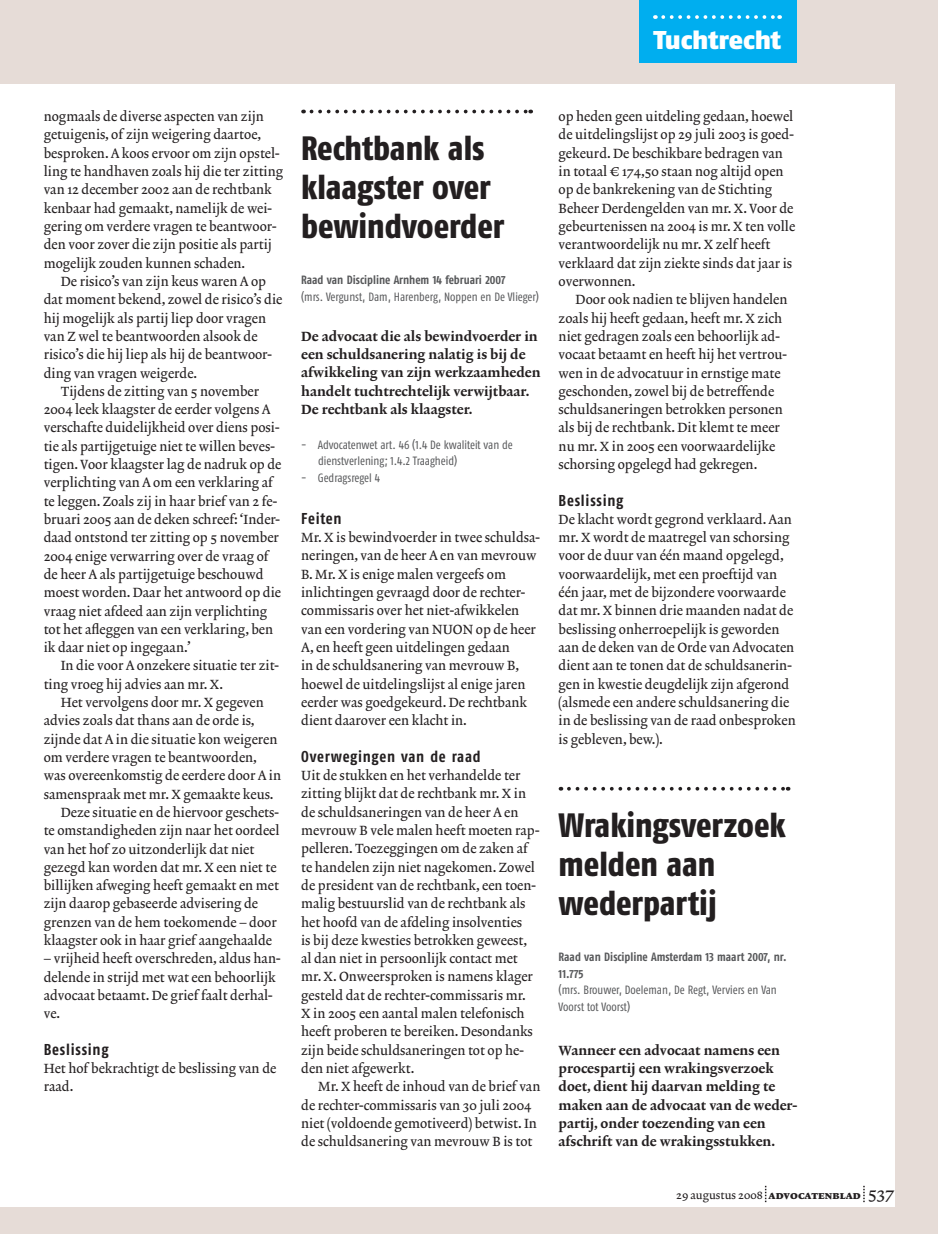
<style>
.page{position:relative;width:938px;height:1234px;background:#fff}
.page>*{position:absolute;margin:0;border:0;box-sizing:border-box;transform-origin:0 0}
.t1{font:33.75px/39px "Fago Co Exb Lf";color:#231f20}
.t2{font:25.65px "Fago No Black Lf";letter-spacing:-.005em;color:#fff}
.t3{font:15.75px "Fago Co Bold Lf";letter-spacing:.05em;color:#231f20}
.t4{font:13.5px/18.3px "Lexicon No 2 Roman A Txt";color:#231f20}
.t5{font:13.5px/18.3px "Lexicon No 2 Roman D Txt";color:#231f20}
.t6{font:12px/16.5px "Fago Co Regular Lf";color:#57585a}
.t7{font:12px/16.5px "Fago Co Bold Lf";color:#57585a}
.t8{font:11.25px "Lexicon No 2 Roman A Txt";color:#231f20}
.s1{font-family:"Lexicon Xtra V05"}
.s2{font-family:"Lexicon No 2 Roman F Exp"}
.s3{font-size:17.25px}
</style>
<div class="page">
<hr style="left:0;top:0;width:1px;height:1234px;background:#e6dcd7">
<hr style="left:0;top:85px;width:1px;height:1121px;background:#fff">
<div style="left:1px;top:0;width:937px;height:1234px;background:#e6dcd7"></div>
<div style="left:1px;top:85px;width:893px;height:1121px;background:#fff"></div>
<svg style="left:765px;top:1186px;width:1px;height:16px"></svg>
<svg style="left:863px;top:1186px;width:1px;height:16px"></svg>
<div style="left:639px;top:0;width:157px;height:62px;background:#00aeef"></div>
<svg style="left:663px;top:15px;width:117px;height:4px"></svg>
<svg style="left:311px;top:110px;width:220px;height:3px"></svg>
<svg style="left:569px;top:787px;width:219px;height:3px"></svg>
<h2 class="t2" style="left:653px;top:24px;width:130px">Tuchtrecht</h2>
<p class="t4" style="left:44px;top:108px;width:241px">nogmaals de diverse aspecten van zijn getuigenis, of zijn weigering daartoe, besproken. A koos ervoor om zijn opstel&shy;ling te handhaven zoals hij die ter zitting van 12 december 2002 aan de rechtbank kenbaar had gemaakt, namelijk de wei&shy;gering om verdere vragen te beantwoor&shy;den voor zover die zijn positie als partij mogelijk zouden kunnen schaden.</p>
<p class="t4" style="left:61px;top:273px;width:207px">De risico’s van zijn keus waren A op</p>
<p class="t4" style="left:44px;top:291px;width:240px">dat moment bekend, zowel de risico’s die</p>
<p class="t4" style="left:44px;top:309px;width:224px">hij mogelijk als partij liep door vragen</p>
<p class="t4" style="left:44px;top:328px;width:215px">van Z wel te beantwoorden alsook de</p>
<p class="t4" style="left:44px;top:346px;width:230px">risico’s die hij liep als hij de beantwoor-</p>
<p class="t4" style="left:44px;top:364px;width:155px">ding van vragen weigerde.</p>
<p class="t4" style="left:61px;top:383px;width:200px">Tijdens de zitting van 5 november</p>
<p class="t4" style="left:44px;top:401px;width:228px">2004 leek klaagster de eerder volgens A</p>
<p class="t4" style="left:44px;top:419px;width:237px">verschafte duidelijkheid over diens posi-</p>
<p class="t4" style="left:44px;top:438px;width:233px">tie als partijgetuige niet te willen beves-</p>
<p class="t4" style="left:44px;top:456px;width:239px">tigen. Voor klaagster lag de nadruk op de</p>
<p class="t4" style="left:44px;top:474px;width:231px">verplichting van A om een verklaring af</p>
<p class="t4" style="left:44px;top:492px;width:235px">te leggen. Zoals zij in haar brief van 2 fe-</p>
<p class="t4" style="left:44px;top:511px;width:238px">bruari 2005 aan de deken schreef: ‘Inder-</p>
<p class="t4" style="left:44px;top:529px;width:237px">daad ontstond ter zitting op 5 november</p>
<p class="t4" style="left:44px;top:547px;width:226px">2004 enige verwarring over de vraag of</p>
<p class="t4" style="left:44px;top:566px;width:221px">de heer A als partijgetuige beschouwd</p>
<p class="t4" style="left:44px;top:584px;width:239px">moest worden. Daar het antwoord op die</p>
<p class="t4" style="left:44px;top:602px;width:225px">vraag niet afdeed aan zijn verplichting</p>
<p class="t4" style="left:44px;top:621px;width:231px">tot het afleggen van een verklaring, ben</p>
<p class="t4" style="left:44px;top:639px;width:148px">ik daar niet op ingegaan.’</p>
<p class="t4" style="left:61px;top:657px;width:220px">In die voor A onzekere situatie ter zit-</p>
<p class="t4" style="left:44px;top:675px;width:181px">ting vroeg hij advies aan mr. X.</p>
<p class="t4" style="left:61px;top:694px;width:205px">Het vervolgens door mr. X gegeven</p>
<p class="t4" style="left:44px;top:712px;width:212px">advies zoals dat thans aan de orde is,</p>
<p class="t4" style="left:44px;top:730px;width:235px">zijnde dat A in die situatie kon weigeren</p>
<p class="t4" style="left:44px;top:749px;width:215px">om verdere vragen te beantwoorden,</p>
<p class="t4" style="left:44px;top:767px;width:239px">was overeenkomstig de eerdere door A in</p>
<p class="t4" style="left:44px;top:785px;width:231px">samenspraak met mr. X gemaakte keus.</p>
<p class="t4" style="left:61px;top:804px;width:220px">Deze situatie en de hiervoor geschets-</p>
<p class="t4" style="left:44px;top:822px;width:237px">te omstandigheden zijn naar het oordeel</p>
<p class="t4" style="left:44px;top:840px;width:212px">van het hof zo uitzonderlijk dat niet</p>
<p class="t4" style="left:44px;top:859px;width:234px">gezegd kan worden dat mr. X een niet te</p>
<p class="t4" style="left:44px;top:877px;width:237px">billijken afweging heeft gemaakt en met</p>
<p class="t4" style="left:44px;top:895px;width:216px">zijn daarop gebaseerde advisering de</p>
<p class="t4" style="left:44px;top:913px;width:235px">grenzen van de hem toekomende – door</p>
<p class="t4" style="left:44px;top:932px;width:230px">klaagster ook in haar grief aangehaalde</p>
<p class="t4" style="left:44px;top:950px;width:238px">– vrijheid heeft overschreden, aldus han&shy;delende in strijd met wat een behoorlijk advocaat betaamt. De grief faalt derhal&shy;ve.</p>
<p class="t3" style="left:44px;top:1040px;width:66px">Beslissing</p>
<p class="t4" style="left:44px;top:1060px;width:234px">Het hof bekrachtigt de beslissing van de raad.</p>
<h1 class="t1" style="left:301px;top:128px;width:205px">Rechtbank als klaagster over bewindvoerder</h1>
<p class="t7" style="left:301px;top:271px;width:206px">Raad van Discipline Arnhem 14 februari 2007</p>
<p class="t6" style="left:301px;top:288px;width:239px">(mrs. Vergunst, Dam, Harenberg, Noppen en De Vlieger)</p>
<p class="t5" style="left:301px;top:328px;width:241px">De advocaat die als bewindvoerder in een schuldsanering nalatig is bij de afwikkeling van zijn werkzaamheden handelt tuchtrechtelijk verwijtbaar.<br>De rechtbank als klaagster.</p>
<p class="t6" style="left:318px;top:436px;width:196px;text-indent:-17px">- Advocatenwet art. 46 (1.4 De kwaliteit van de dienstverlening; 1.4.2 Traagheid)</p>
<p class="t6" style="left:301px;top:469px;width:80px">- Gedragsregel 4</p>
<p class="t3" style="left:301px;top:509px;width:42px">Feiten</p>
<p class="t4" style="left:301px;top:529px;width:240px">Mr. X is bewindvoerder in twee schuldsa&shy;neringen, van de heer A en van mevrouw B. Mr. X is enige malen vergeefs om inlichtingen gevraagd door de rechter&shy;commissaris over het niet-afwikkelen van een vordering van NUON op de heer A, en heeft geen uitdelingen gedaan<br>in de schuldsanering van mevrouw B, hoewel de uitdelingslijst al enige jaren eerder was goedgekeurd. De rechtbank dient daarover een klacht in.</p>
<p class="t3" style="left:301px;top:747px;width:181px">Overwegingen van de raad</p>
<p class="t4" style="left:301px;top:767px;width:240px">Uit de stukken en het verhandelde ter zitting blijkt dat de rechtbank mr. X in de schuldsaneringen van de heer A en mevrouw B vele malen heeft moeten rap&shy;pelleren. Toezeggingen om de zaken af te handelen zijn niet nagekomen. Zowel de president van de rechtbank, een toen&shy;malig bestuurslid van de rechtbank als het hoofd van de afdeling insolventies<br>is bij deze kwesties betrokken geweest, al dan niet in persoonlijk contact met mr. X. Onweersproken is namens klager gesteld dat de rechter-commissaris mr.<br>X in 2005 een aantal malen telefonisch heeft proberen te bereiken. Desondanks zijn beide schuldsaneringen tot op he&shy;den niet afgewerkt.</p>
<p class="t4" style="left:301px;top:1078px;width:241px;text-indent:17px">Mr. X heeft de inhoud van de brief van de rechter-commissaris van 30 juli 2004 niet (voldoende gemotiveerd) betwist. In de schuldsanering van mevrouw B is tot</p>
<p class="t4" style="left:558px;top:108px;width:238px">op heden geen uitdeling gedaan, hoewel de uitdelingslijst op 29 juli 2003 is goed&shy;gekeurd. De beschikbare bedragen van in totaal <span class="s1">H</span> 174,50 staan nog altijd open op de bankrekening van de Stichting Beheer Derdengelden van mr. X. Voor de gebeurtenissen na 2004 is mr. X ten volle verantwoordelijk nu mr. X zelf heeft verklaard dat zijn ziekte sinds dat jaar is overwonnen.</p>
<p class="t4" style="left:558px;top:291px;width:230px;text-indent:17px">Door ook nadien te blijven handelen zoals hij heeft gedaan, heeft mr. X zich niet gedragen zoals een behoorlijk ad&shy;vocaat betaamt en heeft hij het vertrou&shy;wen in de advocatuur in ernstige mate geschonden, zowel bij de betreffende schuldsaneringen betrokken personen als bij de rechtbank. Dit klemt te meer nu mr. X in 2005 een voorwaardelijke schorsing opgelegd had gekregen.</p>
<p class="t3" style="left:558px;top:491px;width:66px">Beslissing</p>
<p class="t4" style="left:558px;top:511px;width:239px">De klacht wordt gegrond verklaard. Aan mr. X wordt de maatregel van schorsing voor de duur van één maand opgelegd, voorwaardelijk, met een proeftijd van één jaar, met de bijzondere voorwaarde dat mr. X binnen drie maanden nadat de beslissing onherroepelijk is geworden aan de deken van de Orde van Advocaten dient aan te tonen dat de schuldsanerin&shy;gen in kwestie deugdelijk zijn afgerond (alsmede een andere schuldsanering die in de beslissing van de raad onbesproken is gebleven, bew.).</p>
<h1 class="t1" style="left:558px;top:805px;width:229px">Wrakingsverzoek melden aan wederpartij</h1>
<p class="t7" style="left:558px;top:949px;width:230px">Raad van Discipline Amsterdam 13 maart 2007, nr.<br>11.775</p>
<p class="t6" style="left:558px;top:982px;width:220px">(mrs. Brouwer, Doeleman, De Regt, Verviers en Van<br>Voorst tot Voorst)</p>
<p class="t5" style="left:558px;top:1041px;width:240px">Wanneer een advocaat namens een procespartij een wrakingsverzoek doet, dient hij daarvan melding te maken aan de advocaat van de weder&shy;partij, onder toezending van een afschrift van de wrakingsstukken.</p>
<p class="t8" style="left:676px;top:1189px;width:220px">29 augustus 2008 <span class="s2">advocatenblad</span> <span class="s3">537</span></p>
</div>
